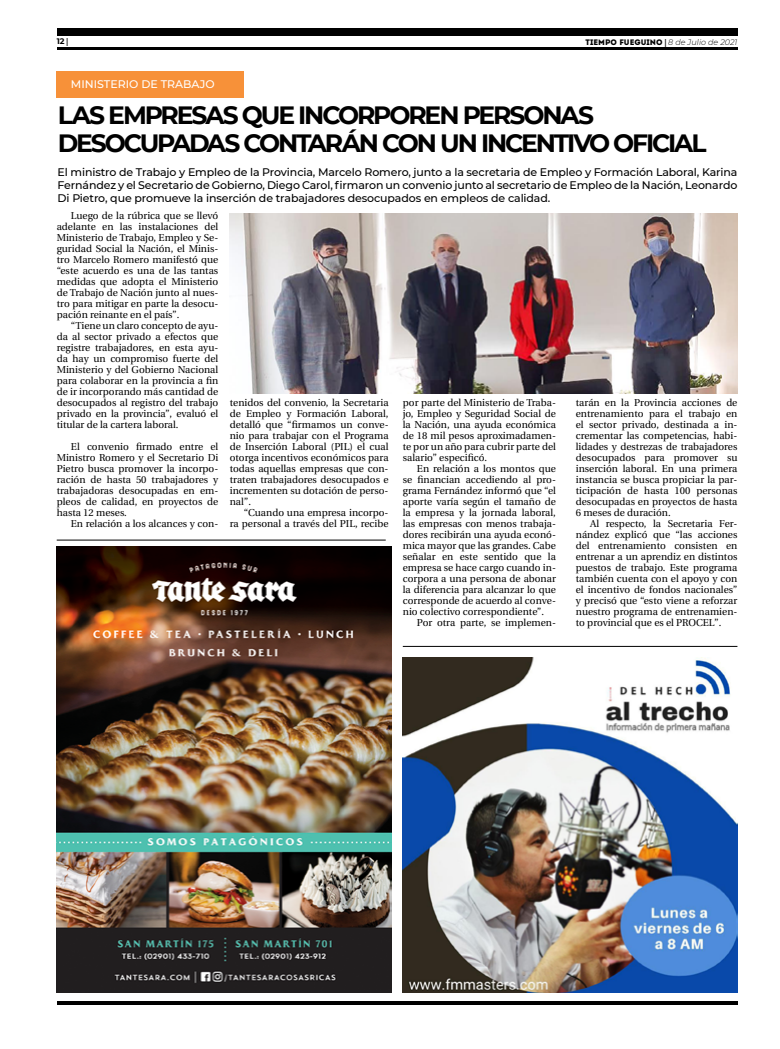
<style>
.page{position:relative;width:780px;height:1049px;background:#fff}
.page>*{position:absolute;margin:0;border:0;box-sizing:border-box;transform-origin:0 0}
.t1{font:700 25px/28px "Montserrat";letter-spacing:-.085em;color:#000}
.t2{font:500 11px/13px "Montserrat";letter-spacing:-.01em;color:#000;text-align:justify}
.t3{font:500 11px "Montserrat";color:#fff}
.t4{font:10px/11px "Utopia";color:#000;text-align:justify}
.t5{font:8px "Intro";color:#000}
.t6{font:700 8px "Montserrat";color:#000}
.s1{font-family:"Utopia"}
.s2{font-family:"Utopia";font-weight:700}
.s3{font-family:"Montserrat";font-weight:300;font-style:italic}
</style>
<div class="page">
<hr style="left:57px;top:48px;width:680px;height:2px;background:#000">
<div style="left:57px;top:28px;width:680px;height:7px;background:#000"></div>
<hr style="left:57px;top:1001px;width:680px;height:4px;background:#000">
<img style="left:57px;top:546px;width:334px;height:446px">
<div style="left:57px;top:72px;width:187px;height:26px;background:#f79139"></div>
<hr style="left:57px;top:540px;width:329px;height:1px;background:#000">
<img style="left:230px;top:214px;width:507px;height:179px">
<img style="left:403px;top:658px;width:334px;height:334px">
<hr style="left:403px;top:646px;width:334px;height:1px;background:#000">
<p class="t6" style="left:57px;top:35px;width:13px">12 <span class="s1">|</span></p>
<p class="t5" style="left:585px;top:37px;width:153px">TIEMPO FUEGUINO <span class="s2">|</span> <span class="s3">8 de Julio de 2021</span></p>
<p class="t3" style="left:71px;top:76px;width:145px">MINISTERIO DE TRABAJO</p>
<h1 class="t1" style="left:58px;top:100px;width:650px">LAS EMPRESAS QUE INCORPOREN PERSONAS<br>DESOCUPADAS CONTARÁN CON UN INCENTIVO OFICIAL</h1>
<p class="t2" style="left:58px;top:165px;width:681px">El ministro de Trabajo y Empleo de la Provincia, Marcelo Romero, junto a la secretaria de Empleo y Formación Laboral, Karina Fernández y el Secretario de Gobierno, Diego Carol, firmaron un convenio junto al secretario de Empleo de la Nación, Leonardo Di Pietro, que promueve la inserción de trabajadores desocupados en empleos de calidad.</p>
<p class="t4" style="left:57px;top:210px;width:163px;text-indent:14px">Luego de la rúbrica que se llevó adelante en las instalaciones del Ministerio de Trabajo, Empleo y Se&shy;guridad Social la Nación, el Minis&shy;tro Marcelo Romero manifestó que “este acuerdo es una de las tantas medidas que adopta el Ministerio de Trabajo de Nación junto al nues&shy;tro para mitigar en parte la desocu&shy;pación reinante en el país”.</p>
<p class="t4" style="left:57px;top:320px;width:163px;text-indent:14px">“Tiene un claro concepto de ayu&shy;da al sector privado a efectos que registre trabajadores, en esta ayu&shy;da hay un compromiso fuerte del Ministerio y del Gobierno Nacional para colaborar en la provincia a fin de ir incorporando más cantidad de desocupados al registro del trabajo privado en la provincia”, evaluó el titular de la cartera laboral.</p>
<p class="t4" style="left:57px;top:441px;width:163px;text-indent:14px">El convenio firmado entre el Ministro Romero y el Secretario Di Pietro busca promover la incorpo&shy;ración de hasta 50 trabajadores y trabajadoras desocupadas en em&shy;pleos de calidad, en proyectos de hasta 12 meses.</p>
<p class="t4" style="left:71px;top:518px;width:149px">En relación a los alcances y con-</p>
<p class="t4" style="left:403px;top:397px;width:155px">por parte del Ministerio de Traba&shy;jo, Empleo y Seguridad Social de la Nación, una ayuda económica de 18 mil pesos aproximadamen&shy;te por un año para cubrir parte del salario” especificó.</p>
<p class="t4" style="left:403px;top:463px;width:155px;text-indent:14px">En relación a los montos que se financian accediendo al pro&shy;grama Fernández informó que “el aporte varía según el tamaño de la empresa y la jornada laboral, las empresas con menos trabaja&shy;dores recibirán una ayuda econó&shy;mica mayor que las grandes. Cabe señalar en este sentido que la empresa se hace cargo cuando in&shy;corpora a una persona de abonar la diferencia para alcanzar lo que corresponde de acuerdo al conve&shy;nio colectivo correspondiente”.</p>
<p class="t4" style="left:417px;top:617px;width:140px">Por otra parte, se implemen-</p>
<p class="t4" style="left:230px;top:397px;width:160px">tenidos del convenio, la Secretaria de Empleo y Formación Laboral, detalló que “firmamos un conve&shy;nio para trabajar con el Programa de Inserción Laboral (PIL) el cual otorga incentivos económicos para todas aquellas empresas que con&shy;traten trabajadores desocupados e incrementen su dotación de perso&shy;nal”.</p>
<p class="t4" style="left:230px;top:507px;width:160px;text-align:right">“Cuando una empresa incorpo-<br>ra personal a través del PIL, recibe</p>
<p class="t4" style="left:576px;top:397px;width:163px">tarán en la Provincia acciones de entrenamiento para el trabajo en el sector privado, destinada a in&shy;crementar las competencias, habi&shy;lidades y destrezas de trabajadores desocupados para promover su inserción laboral. En una primera instancia se busca propiciar la par&shy;ticipación de hasta 100 personas desocupadas en proyectos de hasta 6 meses de duración.</p>
<p class="t4" style="left:575px;top:518px;width:163px;text-indent:14px">Al respecto, la Secretaria Fer&shy;nández explicó que “las acciones del entrenamiento consisten en entrenar a un aprendiz en distintos puestos de trabajo. Este programa también cuenta con el apoyo y con el incentivo de fondos nacionales” y precisó que “esto viene a reforzar nuestro programa de entrenamien&shy;to provincial que es el PROCEL”.</p>
</div>
